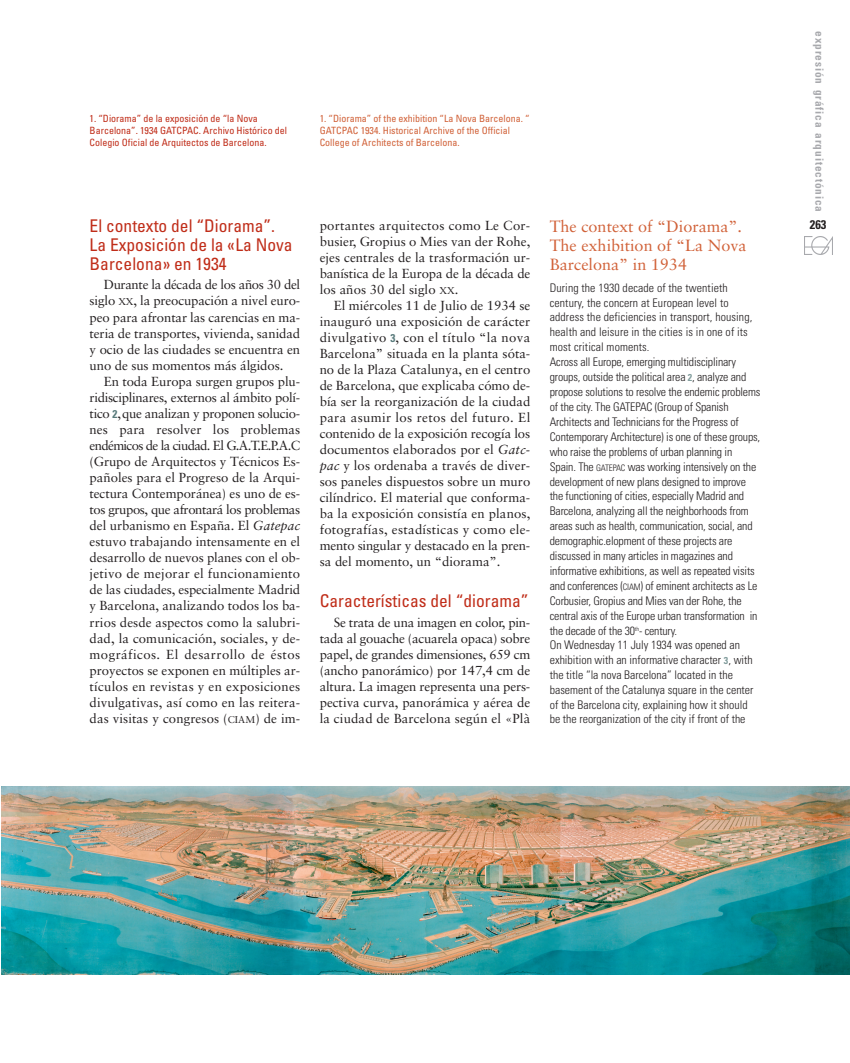
<style>
.page{position:relative;width:850px;height:1063px;background:#fff}
.page>*{position:absolute;margin:0;border:0;box-sizing:border-box;transform-origin:0 0}
.t1{font:condensed 17.5px/18.8px "Univers";color:#c02d19}
.t2{font:16.25px/18.8px "Sabon";color:#d16138}
.t3{font:13.12px/16px "Sabon";color:#231f20;text-align:justify}
.t4{font:700 condensed 12.5px "Univers";color:#231f20}
.t5{font:300 condensed 11.88px/14.9px "Univers";letter-spacing:-.015em;color:#231f20}
.t6{font:700 condensed 11.25px "Univers";letter-spacing:.08em;color:#a8a9ad}
.t7{font:condensed 10px/11.9px "Univers";color:#d16138}
.t8{font:condensed 10px/11.9px "Univers";color:#c02d19}
.s1{font-size:9.88px}
.s2{font-family:"Univers";font-weight:700;font-stretch:condensed;font-size:11.25px;color:#587a7b}
.s3{font-style:italic}
.s4{font-weight:700;font-size:10px;color:#829d9d}
.s5{font-size:8.88px}
</style>
<div class="page">
<img style="left:1px;top:786px;width:849px;height:188px">
<img style="left:805px;top:237px;width:27px;height:17px">
<p class="t8" style="left:90px;top:113px;width:199px">1. “Diorama” de la exposición de “la Nova<br>Barcelona”. 1934 GATCPAC. Archivo Histórico del<br>Colegio Oficial de Arquitectos de Barcelona.</p>
<p class="t7" style="left:320px;top:113px;width:211px">1. “Diorama” of the exhibition “La Nova Barcelona. “<br>GATCPAC 1934. Historical Archive of the Official<br>College of Architects of Barcelona.</p>
<h1 class="t1" style="left:90px;top:218px;width:205px">El contexto del “Diorama”.<br>La Exposición de la «La Nova<br>Barcelona» en 1934</h1>
<p class="t3" style="left:90px;top:278px;width:212px;text-indent:14px">Durante la década de los años 30 del siglo <span class="s1">XX</span>, la preocupación a nivel euro&shy;peo para afrontar las carencias en ma&shy;teria de transportes, vivienda, sanidad y ocio de las ciudades se encuentra en uno de sus momentos más álgidos.</p>
<p class="t3" style="left:90px;top:374px;width:212px;text-indent:14px">En toda Europa surgen grupos plu&shy;ridisciplinares, externos al ámbito polí&shy;tico <span class="s2">2</span>,que analizan y proponen solucio&shy;nes para resolver los problemas endémicos de la ciudad. El G.A.T.E.P.A.C (Grupo de Arquitectos y Técnicos Es&shy;pañoles para el Progreso de la Arqui&shy;tectura Contemporánea) es uno de es&shy;tos grupos, que afrontará los problemas del urbanismo en España. El <span class="s3">Gatepac </span>estuvo trabajando intensamente en el desarrollo de nuevos planes con el ob&shy;jetivo de mejorar el funcionamiento de las ciudades, especialmente Madrid y Barcelona, analizando todos los ba&shy;rrios desde aspectos como la salubri&shy;dad, la comunicación, sociales, y de&shy;mográficos. El desarrollo de éstos proyectos se exponen en múltiples ar&shy;tículos en revistas y en exposiciones divulgativas, así como en las reitera&shy;das visitas y congresos (<span class="s1">CIAM</span>) de im-</p>
<p class="t3" style="left:320px;top:218px;width:212px">portantes arquitectos como Le Cor&shy;busier, Gropius o Mies van der Rohe, ejes centrales de la trasformación ur&shy;banística de la Europa de la década de los años 30 del siglo <span class="s1">XX</span>.</p>
<p class="t3" style="left:320px;top:298px;width:212px;text-indent:14px">El miércoles 11 de Julio de 1934 se inauguró una exposición de carácter divulgativo <span class="s2">3</span>, con el título “la nova Barcelona” situada en la planta sóta&shy;no de la Plaza Catalunya, en el centro de Barcelona, que explicaba cómo de&shy;bía ser la reorganización de la ciudad para asumir los retos del futuro. El contenido de la exposición recogía los documentos elaborados por el <span class="s3">Gatc&shy;pac</span> y los ordenaba a través de diver&shy;sos paneles dispuestos sobre un muro cilíndrico. El material que conforma&shy;ba la exposición consistía en planos, fotografías, estadísticas y como ele&shy;mento singular y destacado en la pren&shy;sa del momento, un “diorama”.</p>
<h1 class="t1" style="left:320px;top:593px;width:210px">Características del “diorama”</h1>
<p class="t3" style="left:320px;top:615px;width:212px;text-indent:14px">Se trata de una imagen en color, pin&shy;tada al gouache (acuarela opaca) sobre papel, de grandes dimensiones, 659 cm (ancho panorámico) por 147,4 cm de altura. La imagen representa una pers&shy;pectiva curva, panorámica y aérea de la ciudad de Barcelona según el «Plà</p>
<p class="t2" style="left:550px;top:218px;width:198px">The context of “Diorama”.<br>The exhibition of “La Nova<br>Barcelona” in 1934</p>
<p class="t5" style="left:550px;top:281px;width:212px">During the 1930 decade of the twentieth century, the concern at European level to address the deficiencies in transport, housing, health and leisure in the cities is in one of its most critical moments.<br>Across all Europe, emerging multidisciplinary groups, outside the political area <span class="s4">2</span>, analyze and propose solutions to resolve the endemic problems of the city. The GATEPAC (Group of Spanish Architects and Technicians for the Progress of Contemporary Architecture) is one of these groups, who raise the problems of urban planning in Spain. The <span class="s5">GATEPAC</span> was working intensively on the development of new plans designed to improve the functioning of cities, especially Madrid and Barcelona, analyzing all the neighborhoods from areas such as health, communication, social, and demographic.elopment of these projects are discussed in many articles in magazines and informative exhibitions, as well as repeated visits and conferences (<span class="s5">CIAM</span>) of eminent architects as Le Corbusier, Gropius and Mies van der Rohe, the central axis of the Europe urban transformation in the decade of the 30<sup>th</sup>- century.<br>On Wednesday 11 July 1934 was opened an exhibition with an informative character <span class="s4">3</span>, with the title “la nova Barcelona” located in the basement of the Catalunya square in the center of the Barcelona city, explaining how it should be the reorganization of the city if front of the</p>
<p class="t6" style="left:824px;top:31px;width:182px;rotate:90deg">expresión gráfica arquitectónica</p>
<p class="t4" style="left:810px;top:220px;width:18px">263</p>
</div>
